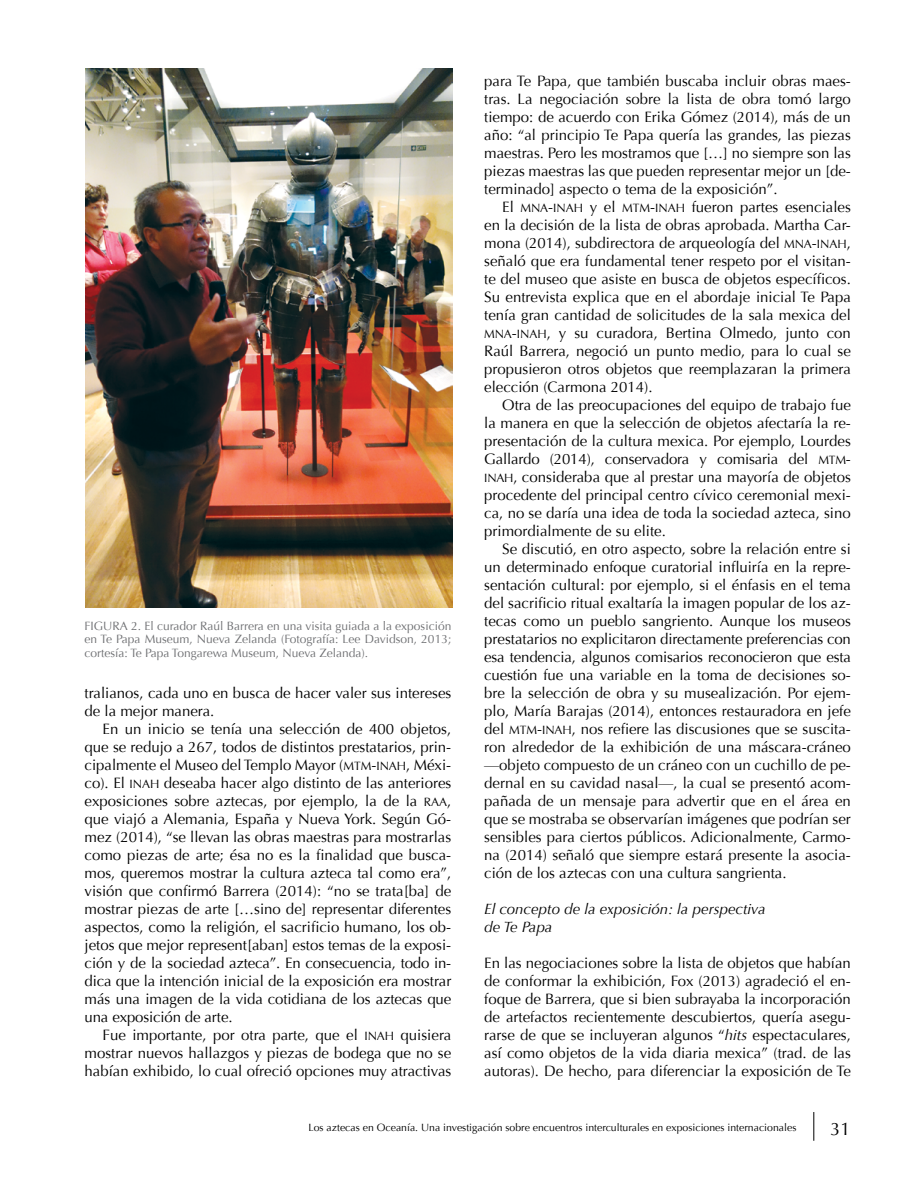
<style>
.page{position:relative;width:918px;height:1188px;background:#fff}
.page>*{position:absolute;margin:0;border:0;box-sizing:border-box;transform-origin:0 0}
.t1{font:18px "Optima";color:#000}
.t2{font:15px/18px "Optima";color:#000;text-align:justify}
.t3{font:italic 15px/18px "Optima";color:#000}
.t4{font:12px/13.5px "Optima";color:#6d6e71;text-align:justify}
.t5{font:10.5px "Optima";color:#000}
.s1{font-family:"Optima Regular SC800";font-size:12px}
.s2{font-family:"Optima Regular SC800"}
.s3{font-style:italic}
</style>
<div class="page">
<svg style="left:814px;top:1112px;width:1px;height:29px"></svg>
<img style="left:86px;top:68px;width:366px;height:540px">
<p class="t4" style="left:85px;top:619px;width:368px">FIGURA 2. El curador Raúl Barrera en una visita guiada a la exposición en Te Papa Museum, Nueva Zelanda (Fotografía: Lee Davidson, 2013; cortesía: Te Papa Tongarewa Museum, Nueva Zelanda).</p>
<p class="t2" style="left:85px;top:685px;width:368px">tralianos, cada uno en busca de hacer valer sus intereses de la mejor manera.</p>
<p class="t2" style="left:85px;top:721px;width:368px;text-indent:18px">En un inicio se tenía una selección de 400 objetos, que se redujo a 267, todos de distintos prestatarios, prin&shy;cipalmente el Museo del Templo Mayor (<span class="s1">MTM</span><span class="s2">-</span><span class="s1">INAH</span>, Méxi&shy;co). El <span class="s1">INAH</span> deseaba hacer algo distinto de las anteriores exposiciones sobre aztecas, por ejemplo, la de la <span class="s1">RAA</span>, que viajó a Alemania, España y Nueva York. Según Gó&shy;mez (2014), “se llevan las obras maestras para mostrarlas como piezas de arte; ésa no es la finalidad que busca&shy;mos, queremos mostrar la cultura azteca tal como era”, visión que confirmó Barrera (2014): “no se trata[ba] de mostrar piezas de arte […sino de] representar diferentes aspectos, como la religión, el sacrificio humano, los ob&shy;jetos que mejor represent[aban] estos temas de la exposi&shy;ción y de la sociedad azteca”. En consecuencia, todo in&shy;dica que la intención inicial de la exposición era mostrar más una imagen de la vida cotidiana de los aztecas que una exposición de arte.</p>
<p class="t2" style="left:85px;top:1027px;width:368px;text-indent:18px">Fue importante, por otra parte, que el <span class="s1">INAH</span> quisiera mostrar nuevos hallazgos y piezas de bodega que no se habían exhibido, lo cual ofreció opciones muy atractivas</p>
<p class="t2" style="left:484px;top:72px;width:368px">para Te Papa, que también buscaba incluir obras maes&shy;tras. La negociación sobre la lista de obra tomó largo tiempo: de acuerdo con Erika Gómez (2014), más de un año: “al principio Te Papa quería las grandes, las piezas maestras. Pero les mostramos que […] no siempre son las piezas maestras las que pueden representar mejor un [de&shy;terminado] aspecto o tema de la exposición”.</p>
<p class="t2" style="left:484px;top:198px;width:368px;text-indent:18px">El <span class="s1">MNA</span><span class="s2">-</span><span class="s1">INAH</span> y el <span class="s1">MTM</span><span class="s2">-</span><span class="s1">INAH</span> fueron partes esenciales en la decisión de la lista de obras aprobada. Martha Car&shy;mona (2014), subdirectora de arqueología del <span class="s1">MNA</span><span class="s2">-</span><span class="s1">INAH</span>, señaló que era fundamental tener respeto por el visitan&shy;te del museo que asiste en busca de objetos específicos.<br>Su entrevista explica que en el abordaje inicial Te Papa tenía gran cantidad de solicitudes de la sala mexica del <span class="s1">MNA</span><span class="s2">-</span><span class="s1">INAH</span>, y su curadora, Bertina Olmedo, junto con Raúl Barrera, negoció un punto medio, para lo cual se propusieron otros objetos que reemplazaran la primera elección (Carmona 2014).</p>
<p class="t2" style="left:484px;top:396px;width:368px;text-indent:18px">Otra de las preocupaciones del equipo de trabajo fue la manera en que la selección de objetos afectaría la re&shy;presentación de la cultura mexica. Por ejemplo, Lourdes Gallardo (2014), conservadora y comisaria del <span class="s1">MTM</span><span class="s2">-</span><span class="s1">INAH</span>, consideraba que al prestar una mayoría de objetos procedente del principal centro cívico ceremonial mexi&shy;ca, no se daría una idea de toda la sociedad azteca, sino primordialmente de su elite.</p>
<p class="t2" style="left:484px;top:540px;width:368px;text-indent:18px">Se discutió, en otro aspecto, sobre la relación entre si un determinado enfoque curatorial influiría en la repre&shy;sentación cultural: por ejemplo, si el énfasis en el tema del sacrificio ritual exaltaría la imagen popular de los az&shy;tecas como un pueblo sangriento. Aunque los museos prestatarios no explicitaron directamente preferencias con esa tendencia, algunos comisarios reconocieron que esta cuestión fue una variable en la toma de decisiones so&shy;bre la selección de obra y su musealización. Por ejem&shy;plo, María Barajas (2014), entonces restauradora en jefe del <span class="s1">MTM</span><span class="s2">-</span><span class="s1">INAH</span>, nos refiere las discusiones que se suscita&shy;ron alrededor de la exhibición de una máscara-cráneo —objeto compuesto de un cráneo con un cuchillo de pe&shy;dernal en su cavidad nasal—, la cual se presentó acom&shy;pañada de un mensaje para advertir que en el área en que se mostraba se observarían imágenes que podrían ser sensibles para ciertos públicos. Adicionalmente, Carmo&shy;na (2014) señaló que siempre estará presente la asocia&shy;ción de los aztecas con una cultura sangrienta.</p>
<p class="t3" style="left:484px;top:900px;width:283px">El concepto de la exposición: la perspectiva de Te Papa</p>
<p class="t2" style="left:484px;top:954px;width:368px">En las negociaciones sobre la lista de objetos que habían de conformar la exhibición, Fox (2013) agradeció el en&shy;foque de Barrera, que si bien subrayaba la incorporación de artefactos recientemente descubiertos, quería asegu&shy;rarse de que se incluyeran algunos “<span class="s3">hits</span> espectaculares, así como objetos de la vida diaria mexica” (trad. de las autoras). De hecho, para diferenciar la exposición de Te</p>
<p class="t5" style="left:308px;top:1121px;width:489px">Los aztecas en Oceanía. Una investigación sobre encuentros interculturales en exposiciones internacionales</p>
<p class="t1" style="left:830px;top:1119px;width:22px">31</p>
</div>
